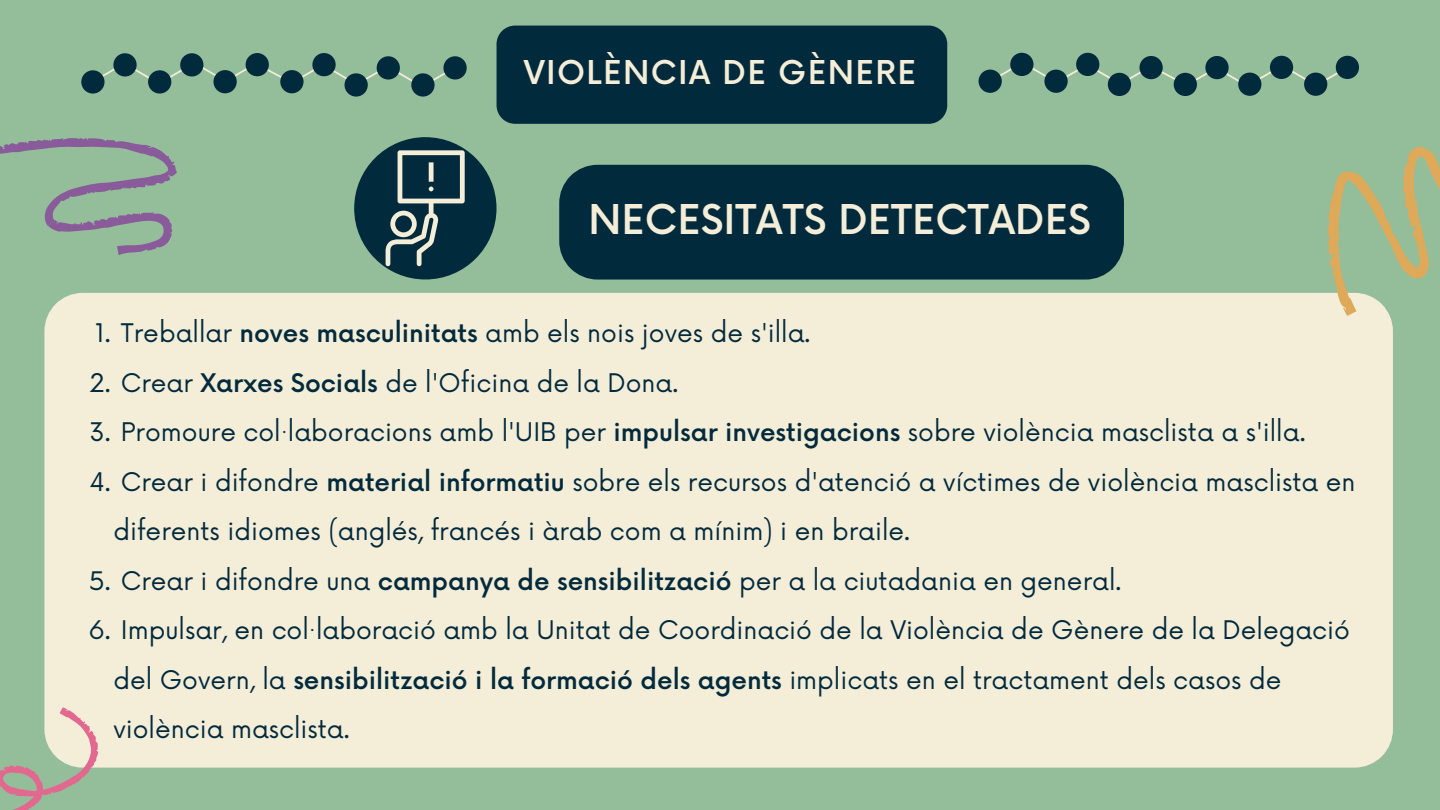
<style>
.page{position:relative;width:1440px;height:810px;background:#94bd9a}
.page>*{position:absolute;margin:0;border:0;box-sizing:border-box;transform-origin:0 0}
.t1{font:500 40px "Now";color:#f4edd8}
.t2{font:500 32px "Now";letter-spacing:.04em;color:#f4edd8}
.t3{font:25px/49.5px "Now";color:#022a3d}
.s1{font-weight:500}
</style>
<div class="page">
<div style="left:497px;top:26px;width:450px;height:98px;background:#022a3d;border-radius:19px"></div>
<div style="left:979px;top:70px;width:23px;height:23px;background:#022a3d;border-radius:50%"></div>
<div style="left:1010px;top:53px;width:23px;height:23px;background:#022a3d;border-radius:50%"></div>
<svg style="left:1044px;top:70px;width:24px;height:23px"></svg>
<div style="left:1076px;top:53px;width:23px;height:23px;background:#022a3d;border-radius:50%"></div>
<div style="left:1108px;top:73px;width:23px;height:23px;background:#022a3d;border-radius:50%"></div>
<div style="left:1139px;top:56px;width:24px;height:23px;background:#022a3d;border-radius:50%"></div>
<div style="left:1174px;top:73px;width:23px;height:23px;background:#022a3d;border-radius:50%"></div>
<div style="left:1205px;top:56px;width:24px;height:23px;background:#022a3d;border-radius:50%"></div>
<svg style="left:988px;top:62px;width:356px;height:25px"></svg>
<div style="left:1238px;top:73px;width:23px;height:23px;background:#022a3d;border-radius:50%"></div>
<div style="left:1270px;top:56px;width:23px;height:23px;background:#022a3d;border-radius:50%"></div>
<div style="left:1304px;top:73px;width:23px;height:23px;background:#022a3d;border-radius:50%"></div>
<div style="left:1336px;top:56px;width:23px;height:23px;background:#022a3d;border-radius:50%"></div>
<svg style="left:443px;top:56px;width:24px;height:24px"></svg>
<div style="left:377px;top:56px;width:23px;height:24px;background:#022a3d;border-radius:50%"></div>
<div style="left:312px;top:53px;width:24px;height:23px;background:#022a3d;border-radius:50%"></div>
<div style="left:246px;top:53px;width:23px;height:23px;background:#022a3d;border-radius:50%"></div>
<div style="left:180px;top:53px;width:23px;height:24px;background:#022a3d;border-radius:50%"></div>
<div style="left:113px;top:53px;width:24px;height:24px;background:#022a3d;border-radius:50%"></div>
<div style="left:354px;top:137px;width:143px;height:142px;background:#022a3d;border-radius:50%"></div>
<div style="left:44px;top:293px;width:1349px;height:475px;background:#f4edd8"></div>
<div style="left:559px;top:165px;width:565px;height:115px;background:#022a3d"></div>
<svg style="left:1297px;top:147px;width:143px;height:197px"></svg>
<svg style="left:0;top:696px;width:106px;height:114px"></svg>
<svg style="left:0;top:62px;width:465px;height:217px"></svg>
<p class="t2" style="left:524px;top:55px;width:394px">VIOLÈNCIA DE GÈNERE</p>
<h1 class="t1" style="left:589px;top:198px;width:504px">NECESITATS DETECTADES</h1>
<p class="t3" style="left:95px;top:310px;width:717px">1. Treballar <span class="s1">noves masculinitats</span> amb els nois joves de s'illa.</p>
<p class="t3" style="left:90px;top:359px;width:590px">2. Crear <span class="s1">Xarxes Socials</span> de l'Oficina de la Dona.</p>
<p class="t3" style="left:90px;top:409px;width:1218px">3. Promoure col·laboracions amb l'UIB per <span class="s1">impulsar investigacions</span> sobre violència masclista a s'illa.</p>
<p class="t3" style="left:113px;top:458px;width:1244px;text-indent:-24px">4. Crear i difondre <span class="s1">material informatiu</span> sobre els recursos d'atenció a víctimes de violència masclista en diferents idiomes (anglés, francés i àrab com a mínim) i en braile.</p>
<p class="t3" style="left:89px;top:557px;width:1034px">5. Crear i difondre una <span class="s1">campanya de sensibilització</span> per a la ciutadania en general.</p>
<p class="t3" style="left:113px;top:607px;width:1238px;text-indent:-25px">6. Impulsar, en col·laboració amb la Unitat de Coordinació de la Violència de Gènere de la Delegació del Govern, la <span class="s1">sensibilització i la formació dels agents</span> implicats en el tractament dels casos de violència masclista.</p>
</div>
